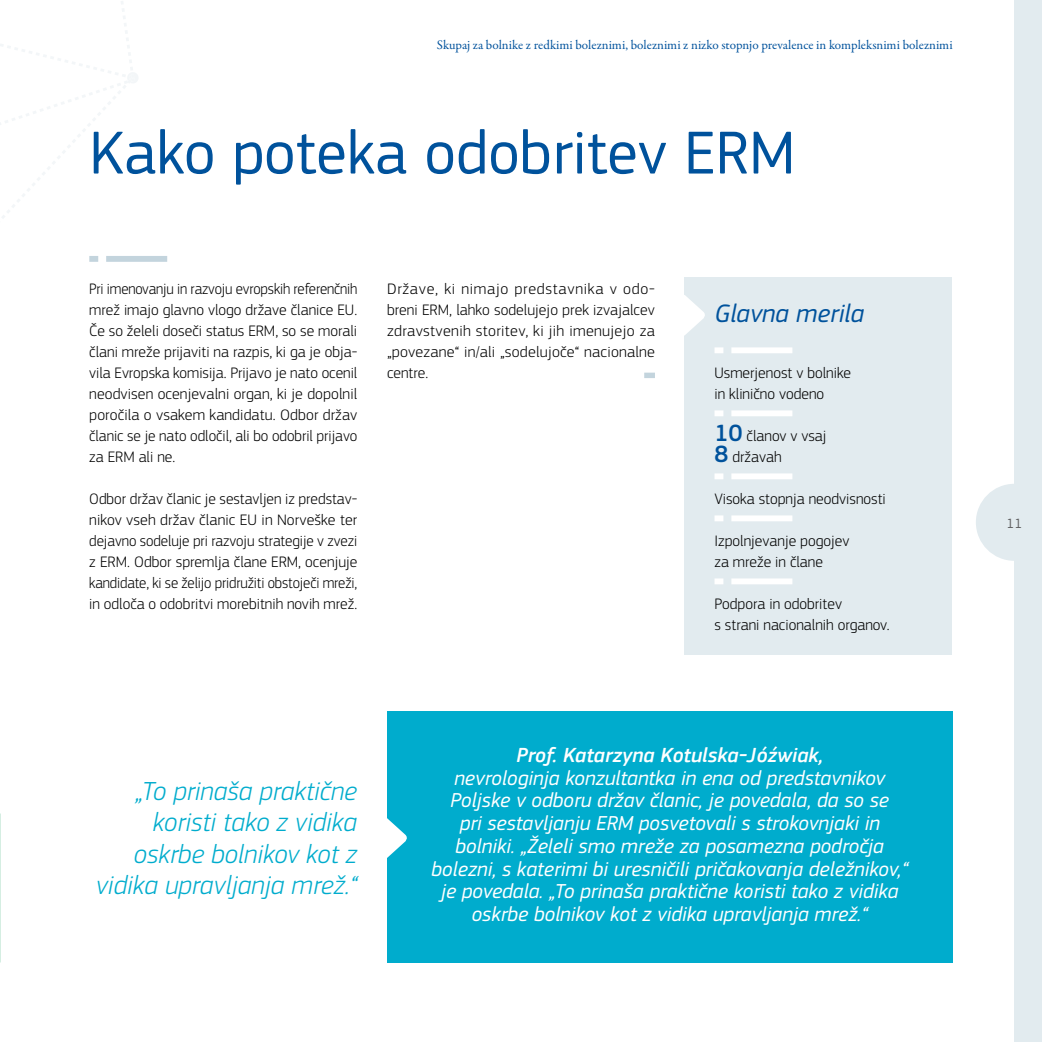
<style>
.page{position:relative;width:1042px;height:1042px;background:#fff}
.page>*{position:absolute;margin:0;border:0;box-sizing:border-box;transform-origin:0 0}
.t1{font:63px "EC Square Sans Pro";color:#00529c}
.t2{font:italic 300 27.12px/31.5px "EC Square Sans Pro";color:#00accd;text-align:right}
.t3{font:italic 26.25px "EC Square Sans Pro";color:#00529c}
.t4{font:italic 21px/22.8px "EC Square Sans Pro";color:#fff;text-align:center}
.t5{font:italic 500 21px "EC Square Sans Pro";color:#fff}
.t6{font:300 15.75px/21px "EC Square Sans Pro";color:#000}
.t7{font:300 15.75px/21px "EC Square Sans Pro";color:#000;text-align:justify;scale:.95 1}
.t8{font:14px "EC Square Sans Pro";color:#636466}
.t9{font:13.12px "Garamond Premr Pro";color:#00529c}
.s1{font-weight:500;font-size:24.5px;color:#00529c}
</style>
<div class="page">
<svg style="left:0;top:1px;width:138px;height:217px"></svg>
<div style="left:387px;top:711px;width:565px;height:251px;background:#00accd"></div>
<svg style="left:89px;top:256px;width:79px;height:6px"></svg>
<svg style="left:387px;top:373px;width:268px;height:5px"></svg>
<div style="left:685px;top:278px;width:267px;height:377px;background:#e2ebef"></div>
<svg style="left:714px;top:347px;width:79px;height:6px"></svg>
<svg style="left:714px;top:410px;width:79px;height:6px"></svg>
<svg style="left:714px;top:473px;width:79px;height:6px"></svg>
<svg style="left:714px;top:515px;width:79px;height:6px"></svg>
<svg style="left:714px;top:578px;width:79px;height:6px"></svg>
<svg style="left:684px;top:292px;width:21px;height:46px"></svg>
<svg style="left:387px;top:818px;width:20px;height:40px"></svg>
<div style="left:1014px;top:0;width:28px;height:1042px;background:#e2ebef"></div>
<svg style="left:976px;top:484px;width:38px;height:77px"></svg>
<p class="t9" style="left:437px;top:37px;width:517px">Skupaj za bolnike z redkimi boleznimi, boleznimi z nizko stopnjo prevalence in kompleksnimi boleznimi</p>
<h1 class="t1" style="left:89px;top:116px;width:708px">Kako poteka odobritev ERM</h1>
<p class="t7" style="left:89px;top:278px;width:284px">Pri imenovanju in razvoju evropskih referenčnih mrež imajo glavno vlogo države članice EU.<br>Če so želeli doseči status ERM, so se morali člani mreže prijaviti na razpis, ki ga je obja&shy;vila Evropska komisija. Prijavo je nato ocenil neodvisen ocenjevalni organ, ki je dopolnil poročila o vsakem kandidatu. Odbor držav članic se je nato odločil, ali bo odobril prijavo za ERM ali ne.</p>
<p class="t6" style="left:89px;top:488px;width:270px;text-align:justify">Odbor držav članic je sestavljen iz predstav&shy;nikov vseh držav članic EU in Norveške ter dejavno sodeluje pri razvoju strategije v zvezi z ERM. Odbor spremlja člane ERM, ocenjuje kandidate, ki se želijo pridružiti obstoječi mreži, in odloča o odobritvi morebitnih novih mrež.</p>
<p class="t6" style="left:387px;top:278px;width:270px;text-align:justify">Države, ki nimajo predstavnika v odo&shy;breni ERM, lahko sodelujejo prek izvajalcev zdravstvenih storitev, ki jih imenujejo za „povezane“ in/ali „sodelujoče“ nacionalne centre.</p>
<h3 class="t3" style="left:714px;top:298px;width:151px">Glavna merila</h3>
<p class="t6" style="left:714px;top:362px;width:138px">Usmerjenost v bolnike in klinično vodeno</p>
<p class="t6" style="left:714px;top:425px;width:114px"><span class="s1">10</span> članov v vsaj<br><span class="s1">8</span> državah</p>
<p class="t6" style="left:714px;top:488px;width:173px">Visoka stopnja neodvisnosti</p>
<p class="t6" style="left:714px;top:530px;width:136px">Izpolnjevanje pogojev za mreže in člane</p>
<p class="t6" style="left:714px;top:593px;width:177px">Podpora in odobritev<br>s strani nacionalnih organov.</p>
<h2 class="t2" style="left:96px;top:775px;width:263px">„To prinaša praktične koristi tako z vidika oskrbe bolnikov kot z vidika upravljanja mrež.“</h2>
<h3 class="t5" style="left:516px;top:743px;width:308px">Prof. Katarzyna Kotulska-Jóźwiak,</h3>
<p class="t4" style="left:431px;top:766px;width:478px">nevrologinja konzultantka in ena od predstavnikov Poljske v odboru držav članic, je povedala, da so se<br>pri sestavljanju ERM posvetovali s strokovnjaki in bolniki. „Želeli smo mreže za posamezna področja bolezni, s katerimi bi uresničili pričakovanja deležnikov,“ je povedala. „To prinaša praktične koristi tako z vidika oskrbe bolnikov kot z vidika upravljanja mrež.“</p>
<p class="t8" style="left:1006px;top:515px;width:17px">11</p>
</div>
